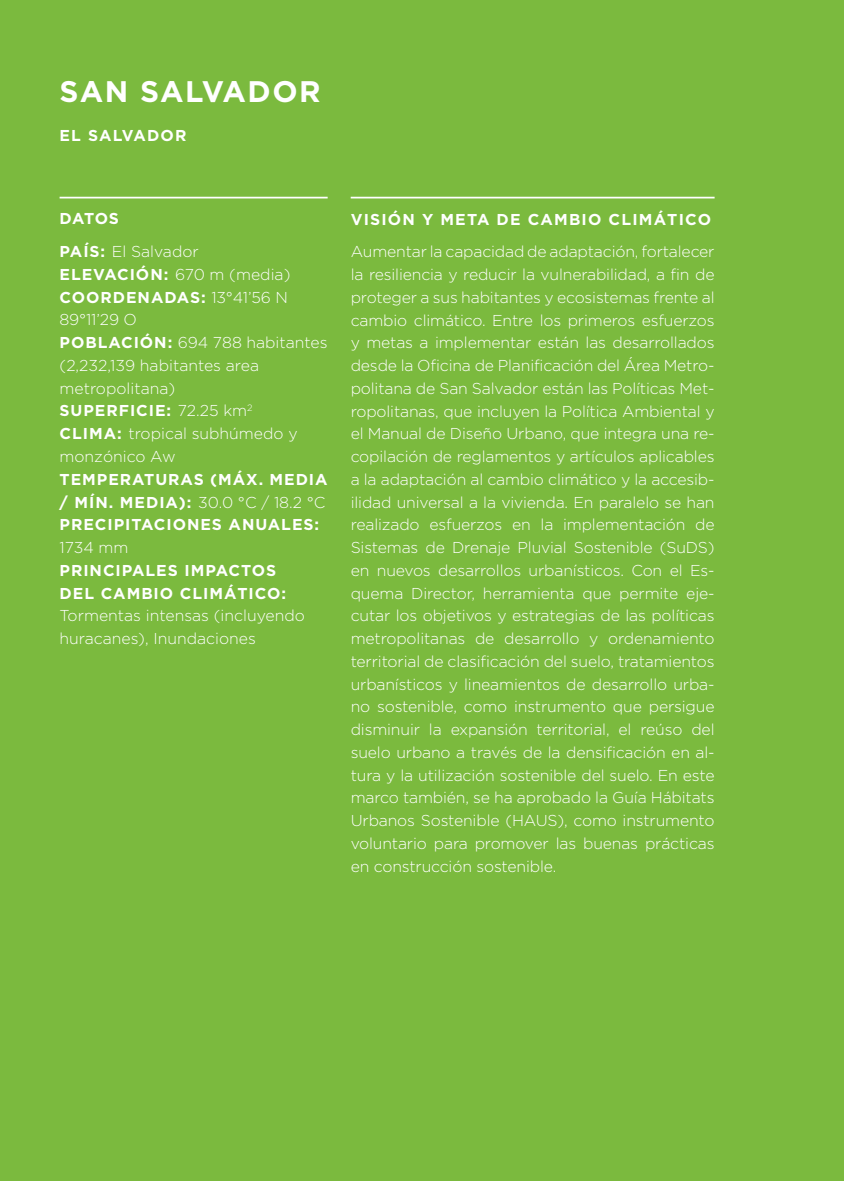
<style>
.page{position:relative;width:844px;height:1181px;background:#fff}
.page>*{position:absolute;margin:0;border:0;box-sizing:border-box;transform-origin:0 0}
.t1{font:700 29.75px "Gotham HTF";letter-spacing:.05em;color:#fff}
.t2{font:300 15.75px/22.8px "Gotham HTF";color:#fff}
.t3{font:700 15.75px/22.8px "Gotham HTF";letter-spacing:.06em;color:#fff}
.s1{font-weight:300}
.s2{font-weight:700}
</style>
<div class="page">
<div style="left:0;top:0;width:843px;height:1181px;background:#7bba3e"></div>
<hr style="left:350px;top:197px;width:364px;height:1px;background:#fff">
<hr style="left:60px;top:197px;width:267px;height:1px;background:#fff">
<h1 class="t1" style="left:60px;top:75px;width:262px">SAN SALVADOR</h1>
<p class="t3" style="left:60px;top:124px;width:128px">EL SALVADOR</p>
<p class="t3" style="left:60px;top:202px;width:141px;line-height:32.7px">DATOS<br>PAÍS: <span class="s1">El Salvador</span></p>
<p class="t2" style="left:60px;top:263px;width:269px"><span class="s2">ELEVACIÓN:</span> 670 m (media)<br><span class="s2">COORDENADAS:</span> 13°41’56 N<br>89°11’29 O<br><span class="s2">POBLACIÓN:</span> 694 788 habitantes (2,232,139 habitantes area metropolitana)<br><span class="s2">SUPERFICIE:</span> 72.25 km<sup>2<br></sup><span class="s2">CLIMA:</span> tropical subhúmedo y monzónico Aw</p>
<p class="t3" style="left:60px;top:467px;width:269px">TEMPERATURAS (MÁX. MEDIA / MÍN. MEDIA): <span class="s1">30.0 °C / 18.2 °C<br></span>PRECIPITACIONES ANUALES:</p>
<p class="t2" style="left:60px;top:536px;width:70px">1734 mm</p>
<p class="t3" style="left:60px;top:558px;width:228px">PRINCIPALES IMPACTOS<br>DEL CAMBIO CLIMÁTICO:</p>
<p class="t2" style="left:60px;top:604px;width:247px">Tormentas intensas (incluyendo huracanes), Inundaciones</p>
<p class="t3" style="left:350px;top:207px;width:362px">VISIÓN Y META DE CAMBIO CLIMÁTICO</p>
<p class="t2" style="left:350px;top:240px;width:365px;text-align:justify">Aumentar la capacidad de adaptación, fortalecer la resiliencia y reducir la vulnerabilidad, a fin de proteger a sus habitantes y ecosistemas frente al cambio climático. Entre los primeros esfuerzos y metas a implementar están las desarrollados desde la Oficina de Planificación del Área Metro&shy;politana de San Salvador están las Políticas Met&shy;ropolitanas, que incluyen la Política Ambiental y el Manual de Diseño Urbano, que integra una re&shy;copilación de reglamentos y artículos aplicables a la adaptación al cambio climático y la accesib&shy;ilidad universal a la vivienda. En paralelo se han realizado esfuerzos en la implementación de Sistemas de Drenaje Pluvial Sostenible (SuDS) en nuevos desarrollos urbanísticos. Con el Es&shy;quema Director, herramienta que permite eje&shy;cutar los objetivos y estrategias de las políticas metropolitanas de desarrollo y ordenamiento territorial de clasificación del suelo, tratamientos urbanísticos y lineamientos de desarrollo urba&shy;no sostenible, como instrumento que persigue disminuir la expansión territorial, el reúso del suelo urbano a través de la densificación en al&shy;tura y la utilización sostenible del suelo. En este marco también, se ha aprobado la Guía Hábitats Urbanos Sostenible (HAUS), como instrumento voluntario para promover las buenas prácticas en construcción sostenible.</p>
</div>
